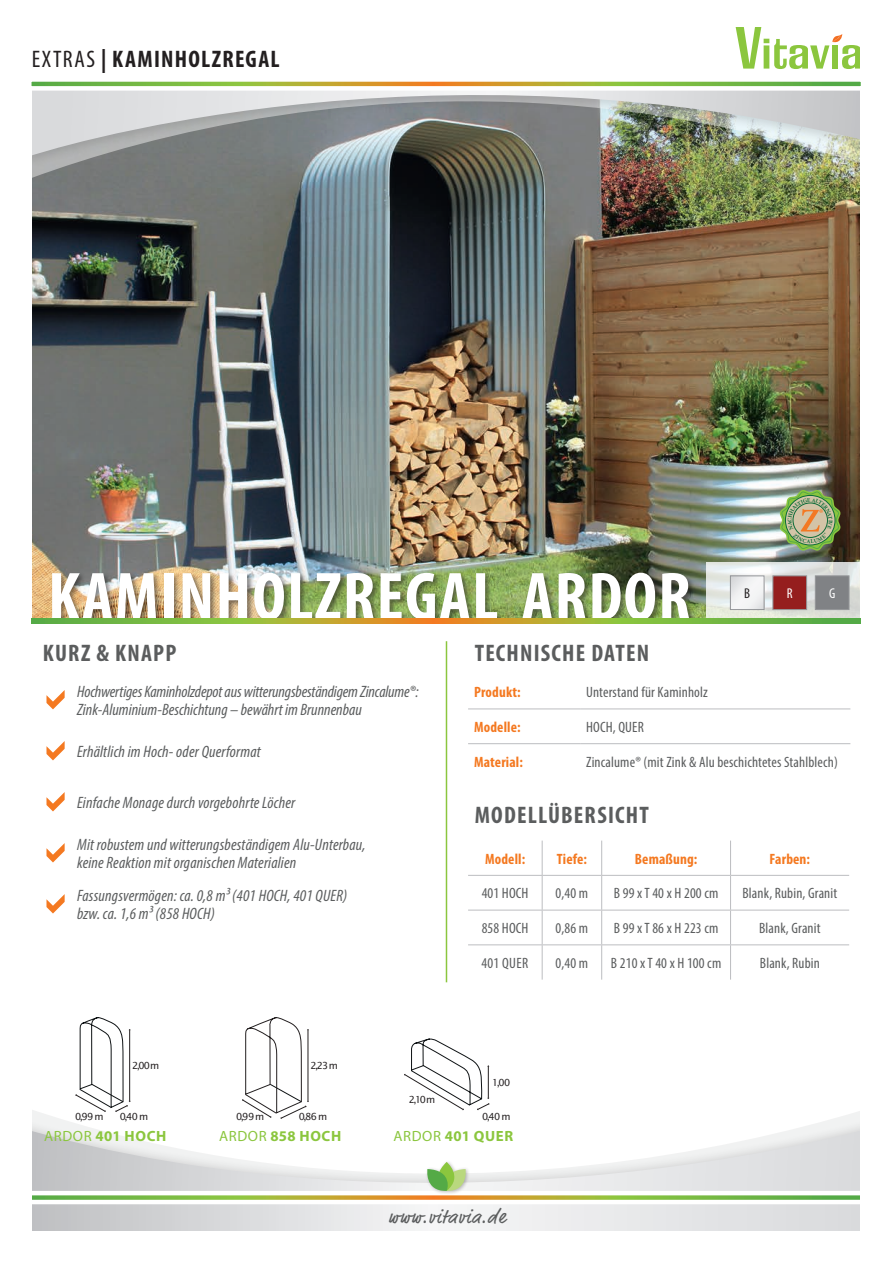
<style>
.page{position:relative;width:893px;height:1263px;background:#fff}
.page>*{position:absolute;margin:0;border:0;box-sizing:border-box;transform-origin:0 0}
.t1{font:700 condensed 69px "Myriad Pro";letter-spacing:.02em;color:#fff}
.t2{font:700 condensed 24px "Myriad Pro";letter-spacing:.05em;color:#5b5d5e}
.t3{font:700 condensed 24px "Myriad Pro";letter-spacing:.055em;color:#231f20}
.t4{font:19.5px "Market Pro";letter-spacing:.05em;color:#5b5d5e}
.t5{font:italic condensed 16.5px/18px "Myriad Pro";letter-spacing:.01em;color:#5b5d5e}
.t6{font:italic condensed 16.5px/18px "Myriad Pro";letter-spacing:-.01em;color:#5b5d5e}
.t7{font:condensed 15px "Myriad Pro";letter-spacing:.01em;color:#5b5d5e}
.t8{font:700 condensed 15px "Myriad Pro";letter-spacing:.01em;color:#f47921}
.t9{font:700 14.85px "Myriad Pro";letter-spacing:.04em;color:#8bc63e}
.t10{font:condensed 14.25px "Myriad Pro";color:#fff}
.t11{font:condensed 14.25px "Myriad Pro";color:#231f20}
.t12{font:9.75px "Lucida Sans";letter-spacing:-.05em;color:#231f20}
.s1{font-weight:400}
</style>
<div class="page">
<img style="left:32px;top:225px;width:828px;height:394px">
<svg style="left:706px;top:562px;width:155px;height:57px;background:#dde2dc"></svg>
<svg style="left:732px;top:578px;width:30px;height:30px"></svg>
<div style="left:730px;top:576px;width:34px;height:34px;border:1px solid #939598"></div>
<div style="left:773px;top:576px;width:34px;height:34px;background:#951e1e;border:1px solid #939598"></div>
<svg style="left:32px;top:1094px;width:828px;height:137px"></svg>
<svg style="left:32px;top:1206px;width:828px;height:24px"></svg>
<div style="left:50px;top:571px;width:647px;height:57px;background:#231f20;opacity:.54"></div>
<img style="left:32px;top:193px;width:828px;height:32px">
<div style="left:14px;top:80px;width:879px;height:113px;background:#231f20;opacity:.15"></div>
<svg style="left:32px;top:27px;width:829px;height:129px"></svg>
<div style="left:0;top:0;width:32px;height:1263px;background:#fff"></div>
<div style="left:861px;top:0;width:32px;height:1263px;background:#fff"></div>
<svg style="left:46px;top:690px;width:19px;height:19px"></svg>
<svg style="left:46px;top:741px;width:19px;height:19px"></svg>
<svg style="left:46px;top:792px;width:19px;height:19px"></svg>
<svg style="left:46px;top:843px;width:19px;height:19px"></svg>
<svg style="left:46px;top:894px;width:19px;height:19px"></svg>
<hr style="left:446px;top:641px;width:1px;height:341px;background:#8bc63e">
<div style="left:425px;top:1160px;width:45px;height:36px;background:#fff"></div>
<svg style="left:32px;top:1162px;width:828px;height:44px"></svg>
<svg style="left:31px;top:75px;width:830px;height:18px"></svg>
<hr style="left:468px;top:708px;width:112px;height:1px;background:#bcbdc0">
<hr style="left:580px;top:708px;width:270px;height:1px;background:#bcbdc0">
<hr style="left:468px;top:743px;width:112px;height:1px;background:#bcbdc0">
<hr style="left:580px;top:743px;width:270px;height:1px;background:#bcbdc0">
<hr style="left:542px;top:876px;width:1px;height:34px;background:#bcbdc0">
<hr style="left:601px;top:876px;width:1px;height:34px;background:#bcbdc0">
<hr style="left:730px;top:876px;width:1px;height:34px;background:#bcbdc0">
<hr style="left:468px;top:910px;width:74px;height:1px;background:#bcbdc0">
<hr style="left:542px;top:910px;width:60px;height:1px;background:#bcbdc0">
<hr style="left:542px;top:910px;width:1px;height:34px;background:#bcbdc0">
<hr style="left:602px;top:910px;width:128px;height:1px;background:#bcbdc0">
<hr style="left:601px;top:910px;width:1px;height:34px;background:#bcbdc0">
<hr style="left:730px;top:910px;width:119px;height:1px;background:#bcbdc0">
<hr style="left:730px;top:910px;width:1px;height:34px;background:#bcbdc0">
<hr style="left:468px;top:944px;width:74px;height:1px;background:#bcbdc0">
<hr style="left:542px;top:944px;width:60px;height:1px;background:#bcbdc0">
<hr style="left:542px;top:945px;width:1px;height:35px;background:#bcbdc0">
<hr style="left:602px;top:944px;width:128px;height:1px;background:#bcbdc0">
<hr style="left:601px;top:945px;width:1px;height:35px;background:#bcbdc0">
<hr style="left:730px;top:944px;width:119px;height:1px;background:#bcbdc0">
<hr style="left:730px;top:945px;width:1px;height:35px;background:#bcbdc0">
<hr style="left:468px;top:875px;width:74px;height:1px;background:#bcbdc0">
<hr style="left:542px;top:875px;width:60px;height:1px;background:#bcbdc0">
<hr style="left:602px;top:875px;width:128px;height:1px;background:#bcbdc0">
<hr style="left:730px;top:875px;width:119px;height:1px;background:#bcbdc0">
<hr style="left:542px;top:840px;width:1px;height:35px;background:#bcbdc0">
<hr style="left:601px;top:840px;width:1px;height:35px;background:#bcbdc0">
<hr style="left:730px;top:840px;width:1px;height:35px;background:#bcbdc0">
<svg style="left:75px;top:1017px;width:55px;height:95px"></svg>
<svg style="left:242px;top:1017px;width:67px;height:102px"></svg>
<svg style="left:404px;top:1038px;width:86px;height:72px"></svg>
<div style="left:815px;top:576px;width:34px;height:34px;background:#808285;border:1px solid #939598"></div>
<div style="left:31px;top:621px;width:829px;height:17px;background:#fff"></div>
<svg style="left:32px;top:619px;width:829px;height:4px;background:#96ad3a"></svg>
<svg style="left:779px;top:489px;width:61px;height:62px;background:#9ca576"></svg>
<h2 class="t3" style="left:32px;top:44px;width:249px"><span class="s1">EXTRAS</span> | KAMINHOLZREGAL</h2>
<h1 class="t1" style="left:48px;top:554px;width:644px">KAMINHOLZREGAL ARDOR</h1>
<p class="t11" style="left:744px;top:585px;width:7px">B</p>
<p class="t10" style="left:787px;top:585px;width:7px">R</p>
<p class="t10" style="left:829px;top:585px;width:8px">G</p>
<h2 class="t2" style="left:43px;top:638px;width:135px">KURZ &amp; KNAPP</h2>
<p class="t6" style="left:77px;top:682px;width:343px">Hochwertiges Kaminholzdepot aus witterungsbeständigem Zincalume®:<br>Zink-Aluminium-Beschichtung – bewährt im Brunnenbau</p>
<p class="t5" style="left:77px;top:742px;width:185px">Erhältlich im Hoch- oder Querformat</p>
<p class="t5" style="left:77px;top:793px;width:220px">Einfache Monage durch vorgebohrte Löcher</p>
<p class="t5" style="left:77px;top:835px;width:290px">Mit robustem und witterungsbeständigem Alu-Unterbau, keine Reaktion mit organischen Materialien</p>
<p class="t5" style="left:77px;top:886px;width:272px">Fassungsvermögen: ca. 0,8 m³ (401 HOCH, 401 QUER) bzw. ca. 1,6 m³ (858 HOCH)</p>
<p class="t12" style="left:75px;top:1110px;width:30px">0,99 m</p>
<p class="t12" style="left:132px;top:1060px;width:29px">2,00 m</p>
<p class="t12" style="left:311px;top:1060px;width:29px">2,23 m</p>
<p class="t12" style="left:120px;top:1110px;width:30px">0,40 m</p>
<p class="t12" style="left:236px;top:1111px;width:30px">0,99 m</p>
<p class="t12" style="left:299px;top:1111px;width:30px">0,86 m</p>
<p class="t12" style="left:409px;top:1094px;width:28px">2,10 m</p>
<h2 class="t2" style="left:475px;top:638px;width:176px">TECHNISCHE DATEN</h2>
<p class="t8" style="left:474px;top:683px;width:48px">Produkt:</p>
<p class="t7" style="left:586px;top:683px;width:123px">Unterstand für Kaminholz</p>
<p class="t8" style="left:474px;top:717px;width:48px">Modelle:</p>
<p class="t7" style="left:586px;top:718px;width:59px">HOCH, QUER</p>
<p class="t8" style="left:474px;top:752px;width:50px">Material:</p>
<p class="t7" style="left:586px;top:753px;width:253px">Zincalume® (mit Zink &amp; Alu beschichtetes Stahlblech)</p>
<h2 class="t2" style="left:475px;top:800px;width:176px">MODELLÜBERSICHT</h2>
<p class="t8" style="left:485px;top:849px;width:42px">Modell:</p>
<p class="t8" style="left:557px;top:849px;width:32px">Tiefe:</p>
<p class="t8" style="left:635px;top:849px;width:64px">Bemaßung:</p>
<p class="t8" style="left:770px;top:849px;width:42px">Farben:</p>
<p class="t7" style="left:482px;top:884px;width:48px">401 HOCH</p>
<p class="t7" style="left:556px;top:884px;width:34px">0,40 m</p>
<p class="t7" style="left:614px;top:884px;width:106px">B 99 x T 40 x H 200 cm</p>
<p class="t7" style="left:742px;top:884px;width:96px">Blank, Rubin, Granit</p>
<p class="t7" style="left:482px;top:919px;width:48px">858 HOCH</p>
<p class="t7" style="left:556px;top:919px;width:34px">0,86 m</p>
<p class="t7" style="left:614px;top:919px;width:106px">B 99 x T 86 x H 223 cm</p>
<p class="t7" style="left:759px;top:919px;width:63px">Blank, Granit</p>
<p class="t7" style="left:482px;top:954px;width:48px">401 QUER</p>
<p class="t7" style="left:556px;top:954px;width:34px">0,40 m</p>
<p class="t7" style="left:611px;top:954px;width:112px">B 210 x T 40 x H 100 cm</p>
<p class="t7" style="left:760px;top:954px;width:61px">Blank, Rubin</p>
<p class="t12" style="left:492px;top:1076px;width:30px">1,00 m</p>
<p class="t12" style="left:482px;top:1111px;width:30px">0,40 m</p>
<p class="t9" style="left:44px;top:1126px;width:124px"><span class="s1">ARDOR</span> 401 HOCH</p>
<p class="t9" style="left:219px;top:1126px;width:124px"><span class="s1">ARDOR</span> 858 HOCH</p>
<p class="t9" style="left:393px;top:1126px;width:121px"><span class="s1">ARDOR</span> 401 QUER</p>
<p class="t4" style="left:388px;top:1203px;width:118px">www.vitavia.de</p>
</div>
